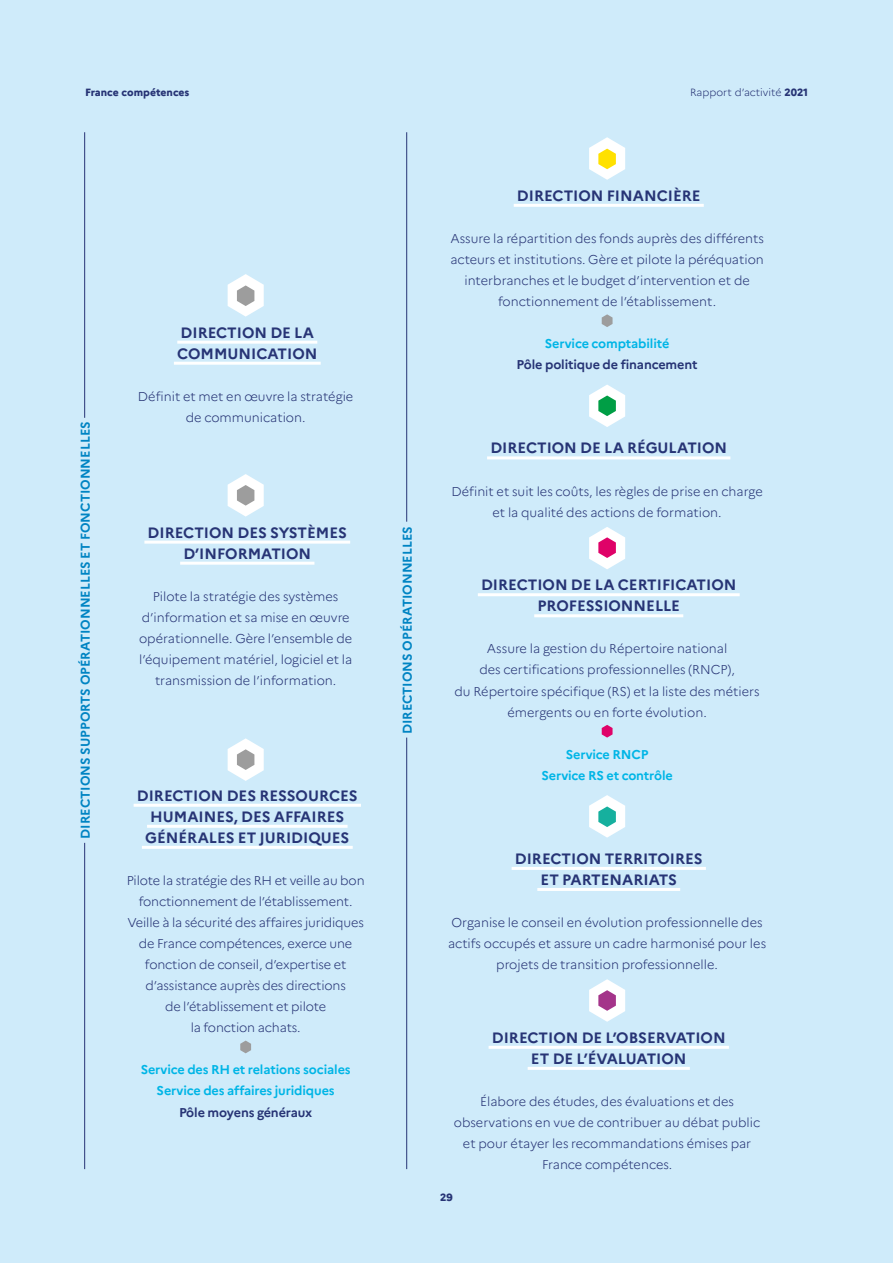
<style>
.page{position:relative;width:893px;height:1263px;background:#cfebfa}
.page>*{position:absolute;margin:0;border:0;box-sizing:border-box;transform-origin:0 0}
.Courant{font:700 15px/21px "Marianne";color:#273475;text-align:center}
.Courant-2{font:300 12.75px/21px "Marianne";color:#273475;text-align:center}
.Courant-3{font:700 12.75px "Marianne";letter-spacing:-.01em;color:#00b5e6}
.Courant-4{font:700 12.75px "Marianne";color:#0084c3}
.Courant-5{font:700 12.75px "Marianne";letter-spacing:-.01em;color:#273475}
.t1{font:300 10.5px "Marianne";color:#273475}
.t2{font:800 10.5px "Marianne";color:#273475}
.s1{font-weight:800}
</style>
<div class="page">
<hr style="left:406px;top:132px;width:1px;height:390px;background:#273475">
<hr style="left:406px;top:738px;width:1px;height:431px;background:#273475">
<hr style="left:84px;top:132px;width:1px;height:286px;background:#273475">
<hr style="left:84px;top:843px;width:1px;height:326px;background:#273475">
<hr style="left:134px;top:804px;width:227px;height:3px;background:#fff">
<hr style="left:147px;top:825px;width:201px;height:3px;background:#fff">
<hr style="left:142px;top:846px;width:211px;height:3px;background:#fff">
<svg style="left:240px;top:1040px;width:11px;height:13px"></svg>
<svg style="left:228px;top:738px;width:36px;height:43px"></svg>
<hr style="left:512px;top:867px;width:194px;height:3px;background:#fff">
<hr style="left:537px;top:888px;width:143px;height:3px;background:#fff">
<svg style="left:589px;top:795px;width:36px;height:43px"></svg>
<hr style="left:478px;top:593px;width:262px;height:3px;background:#fff">
<hr style="left:534px;top:614px;width:149px;height:3px;background:#fff">
<svg style="left:602px;top:725px;width:11px;height:13px"></svg>
<svg style="left:589px;top:527px;width:36px;height:42px"></svg>
<hr style="left:487px;top:456px;width:243px;height:3px;background:#fff">
<svg style="left:589px;top:385px;width:36px;height:42px"></svg>
<hr style="left:514px;top:204px;width:190px;height:3px;background:#fff">
<svg style="left:602px;top:314px;width:11px;height:13px"></svg>
<svg style="left:589px;top:137px;width:36px;height:43px"></svg>
<hr style="left:489px;top:1046px;width:240px;height:3px;background:#fff">
<hr style="left:528px;top:1067px;width:162px;height:3px;background:#fff">
<svg style="left:589px;top:979px;width:36px;height:43px"></svg>
<hr style="left:144px;top:541px;width:206px;height:3px;background:#fff">
<hr style="left:180px;top:562px;width:134px;height:3px;background:#fff">
<svg style="left:228px;top:474px;width:36px;height:43px"></svg>
<hr style="left:177px;top:341px;width:140px;height:3px;background:#fff">
<hr style="left:174px;top:362px;width:147px;height:3px;background:#fff">
<svg style="left:228px;top:274px;width:36px;height:43px"></svg>
<p class="t2" style="left:85px;top:85px;width:106px">France compétences</p>
<p class="Courant-4" style="left:78px;top:839px;width:419px;rotate:-90deg">DIRECTIONS SUPPORTS OPÉRATIONNELLES ET FONCTIONNELLES</p>
<p class="Courant" style="left:177px;top:322px;width:142px;text-align:left">DIRECTION DE LA<br>COMMUNICATION</p>
<p class="Courant-2" style="left:138px;top:386px;width:217px">Définit et met en œuvre la stratégie de communication.</p>
<p class="Courant" style="left:148px;top:522px;width:201px">DIRECTION DES SYSTÈMES<br>D’INFORMATION</p>
<p class="Courant-2" style="left:139px;top:586px;width:215px">Pilote la stratégie des systèmes d’information et sa mise en œuvre opérationnelle. Gère l’ensemble de l’équipement matériel, logiciel et la transmission de l’information.</p>
<p class="Courant" style="left:137px;top:785px;width:222px">DIRECTION DES RESSOURCES<br>HUMAINES, DES AFFAIRES<br>GÉNÉRALES ET JURIDIQUES</p>
<p class="Courant-2" style="left:127px;top:870px;width:239px">Pilote la stratégie des RH et veille au bon fonctionnement de l’établissement.<br>Veille à la sécurité des affaires juridiques de France compétences, exerce une fonction de conseil, d’expertise et d’assistance auprès des directions<br>de l’établissement et pilote<br>la fonction achats.</p>
<p class="Courant-3" style="left:141px;top:1062px;width:212px">Service des RH et relations sociales</p>
<p class="Courant-3" style="left:157px;top:1083px;width:180px">Service des affaires juridiques</p>
<p class="Courant-5" style="left:179px;top:1104px;width:135px">Pôle moyens généraux</p>
<p class="t1" style="left:690px;top:85px;width:119px">Rapport d’activité <span class="s1">2021</span></p>
<p class="Courant-4" style="left:400px;top:734px;width:209px;rotate:-90deg">DIRECTIONS OPÉRATIONNELLES</p>
<p class="Courant" style="left:517px;top:185px;width:185px">DIRECTION FINANCIÈRE</p>
<p class="Courant-2" style="left:450px;top:228px;width:315px">Assure la répartition des fonds auprès des différents acteurs et institutions. Gère et pilote la péréquation interbranches et le budget d’intervention et de fonctionnement de l’établissement.</p>
<p class="Courant-3" style="left:545px;top:336px;width:126px">Service comptabilité</p>
<p class="Courant-5" style="left:517px;top:357px;width:183px">Pôle politique de financement</p>
<p class="Courant" style="left:490px;top:438px;width:238px">DIRECTION DE LA RÉGULATION</p>
<p class="Courant-2" style="left:451px;top:480px;width:313px">Définit et suit les coûts, les règles de prise en charge et la qualité des actions de formation.</p>
<p class="Courant" style="left:481px;top:574px;width:257px">DIRECTION DE LA CERTIFICATION<br>PROFESSIONNELLE</p>
<p class="Courant-2" style="left:454px;top:638px;width:307px">Assure la gestion du Répertoire national<br>des certifications professionnelles (RNCP),<br>du Répertoire spécifique (RS) et la liste des métiers émergents ou en forte évolution.</p>
<p class="Courant-3" style="left:566px;top:746px;width:84px">Service RNCP</p>
<p class="Courant-3" style="left:541px;top:767px;width:133px">Service RS et contrôle</p>
<p class="Courant" style="left:515px;top:848px;width:189px">DIRECTION TERRITOIRES<br>ET PARTENARIATS</p>
<p class="Courant-2" style="left:448px;top:912px;width:320px">Organise le conseil en évolution professionnelle des actifs occupés et assure un cadre harmonisé pour les projets de transition professionnelle.</p>
<p class="Courant" style="left:492px;top:1027px;width:235px">DIRECTION DE L’OBSERVATION<br>ET DE L’ÉVALUATION</p>
<p class="Courant-2" style="left:454px;top:1091px;width:308px">Élabore des études, des évaluations et des observations en vue de contribuer au débat public et pour étayer les recommandations émises par France compétences.</p>
<p class="t2" style="left:440px;top:1190px;width:14px">29</p>
</div>
